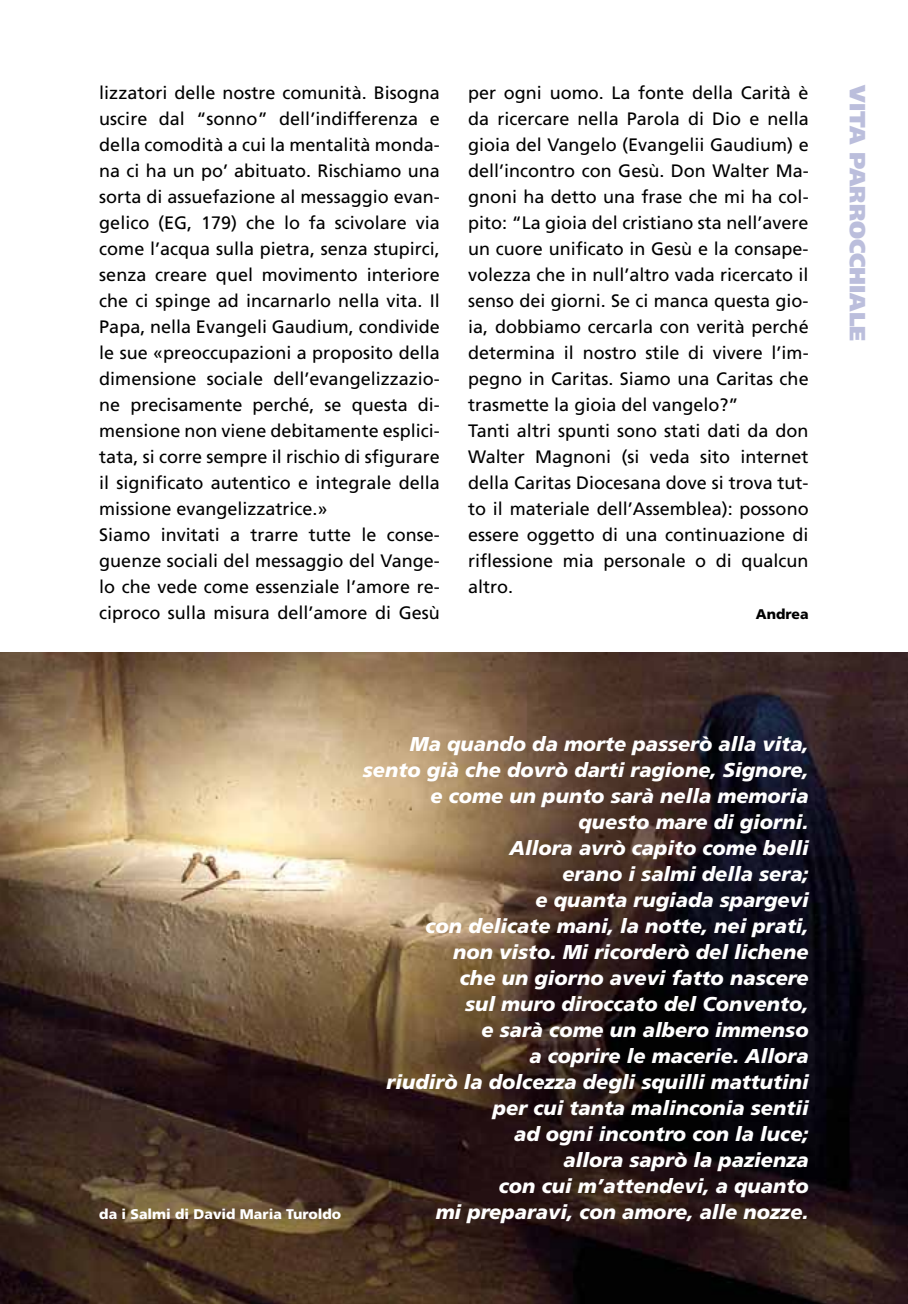
<style>
.page{position:relative;width:908px;height:1304px;background:#fff}
.page>*{position:absolute;margin:0;border:0;box-sizing:border-box;transform-origin:0 0}
.t1{font:900 22px "Frutiger";color:#bbbedc}
.t2{font:italic 900 20px/26px "Frutiger";color:#fff;text-align:right}
.t3{font:18px/26px "Frutiger";color:#000}
.t4{font:900 14px "Frutiger";color:#fff}
.t5{font:900 14px "Frutiger";color:#000}
</style>
<div class="page">
<img style="left:0;top:652px;width:907px;height:652px">
<p class="t3" style="left:99px;top:80px;width:342px">lizzatori delle nostre comunità. B isogna uscire dal “sonno” dell’indifferenza e della comodità a cui la mentalità monda&shy;na ci ha un po’ abituato. Rischiamo una sorta di assuefazione al messaggio evan&shy;gelico (EG, 179) che lo fa scivolare via come l’acqua sulla pietra, senza stupirci, senza creare quel movimento interiore che ci spinge ad incarnarlo nella vita. I l Papa, nella Evangeli Gaudium, condivide le sue «preoccupazioni a proposito della dimensione sociale dell’evangelizzazio&shy;ne precisamente perché, se questa di&shy;mensione non viene debitamente esplici&shy;tata, si corre sempre il rischio di sfigurare il significato autentico e integrale della missione evangelizzatrice.»<br>Siamo invitati a trarre tutte le conse&shy;guenze sociali del messaggio del Vange&shy;lo che vede come essenziale l’amore re&shy;ciproco sulla misura dell’amore di Gesù</p>
<p class="t3" style="left:468px;top:79px;width:342px">per ogni uomo. La fonte della Carità è da ricercare nella Parola di Dio e nella gioia del Vangelo (Evangelii Gaudium) e dell’incontro con Gesù. Don Walter Ma&shy;gnoni ha detto una frase che mi ha col&shy;pito: “La gioia del cristiano sta nell’avere un cuore unificato in Gesù e la consape&shy;volezza che in null’altro vada ricercato il senso dei giorni. Se ci manca questa gio&shy;ia, dobbiamo cercarla con verità perché determina il nostro stile di vivere l’im&shy;pegno in Caritas. Siamo una Caritas che trasmette la gioia del vangelo?”<br>Tanti altri spunti sono stati dati da don Walter Magnoni (si veda sito internet della Caritas Diocesana dove si trova tut&shy;to il materiale dell’Assemblea): possono essere oggetto di una continuazione di riflessione mia personale o di qualcun altro.</p>
<p class="t5" style="left:755px;top:606px;width:54px">Andrea</p>
<p class="t1" style="left:870px;top:85px;width:258px;rotate:90deg">vita parrocchiale</p>
<p class="t2" style="left:363px;top:731px;width:447px">Ma quando da morte passerò alla vita, sento già che dovrò darti ragione, Signore, e come un punto sarà nella memoria questo mare di giorni.<br>Allora avrò capito come belli<br>erano i salmi della sera;<br>e quanta rugiada spargevi<br>con delicate mani, la notte, nei prati,<br>non visto. Mi ricorderò del lichene<br>che un giorno avevi fatto nascere<br>sul muro diroccato del Convento,<br>e sarà come un albero immenso<br>a coprire le macerie. Allora<br>riudirò la dolcezza degli squilli mattutini per cui tanta malinconia sentii<br>ad ogni incontro con la luce;<br>allora saprò la pazienza<br>con cui m’attendevi, a quanto</p>
<p class="t4" style="left:99px;top:1206px;width:243px">da i Salmi di David Maria Turoldo</p>
<p class="t2" style="left:435px;top:1199px;width:374px">mi preparavi, con amore, alle nozze.</p>
</div>
